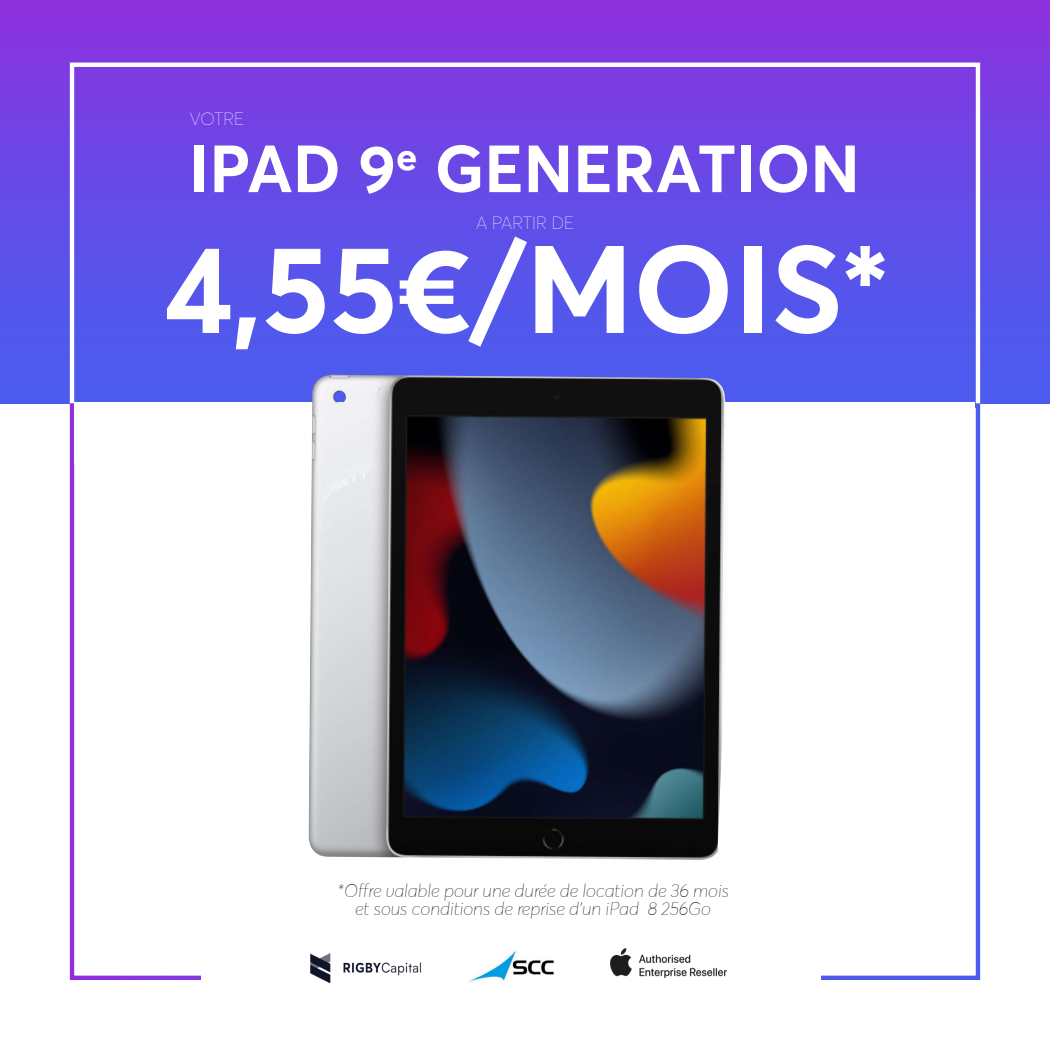
<style>
.page{position:relative;width:1050px;height:1050px;background:#fff}
.page>*{position:absolute;margin:0;border:0;box-sizing:border-box;transform-origin:0 0}
.t1{font:700 122.5px "Averta Std";color:#fff}
.t2{font:700 65.62px "Averta Std";color:#fff}
.t3{font:italic 100 18.38px/17.5px "Averta Std";color:#000;text-align:center}
.t4{font:100 17.5px "Averta";color:#fff}
</style>
<div class="page">
<div style="left:0;top:0;width:1050px;height:403px;background:linear-gradient(to bottom,#8e3adf,#4560ef)"></div>
<img style="left:610px;top:949px;width:116px;height:28px">
<img style="left:469px;top:950px;width:85px;height:33px">
<img style="left:311px;top:953px;width:109px;height:30px">
<img style="left:309px;top:375px;width:428px;height:485px">
<p class="t4" style="left:190px;top:108px;width:56px">VOTRE</p>
<h2 class="t2" style="left:189px;top:127px;width:672px">IPAD 9<sup>e</sup> GENERATION</h2>
<p class="t4" style="left:476px;top:212px;width:99px">A PARTIR DE</p>
<h1 class="t1" style="left:164px;top:212px;width:727px">4,55€/MOIS*</h1>
<p class="t3" style="left:337px;top:882px;width:393px">*Offre valable pour une durée de location de 36 mois et sous conditions de reprise d’un iPad 8 256Go</p>
</div>
